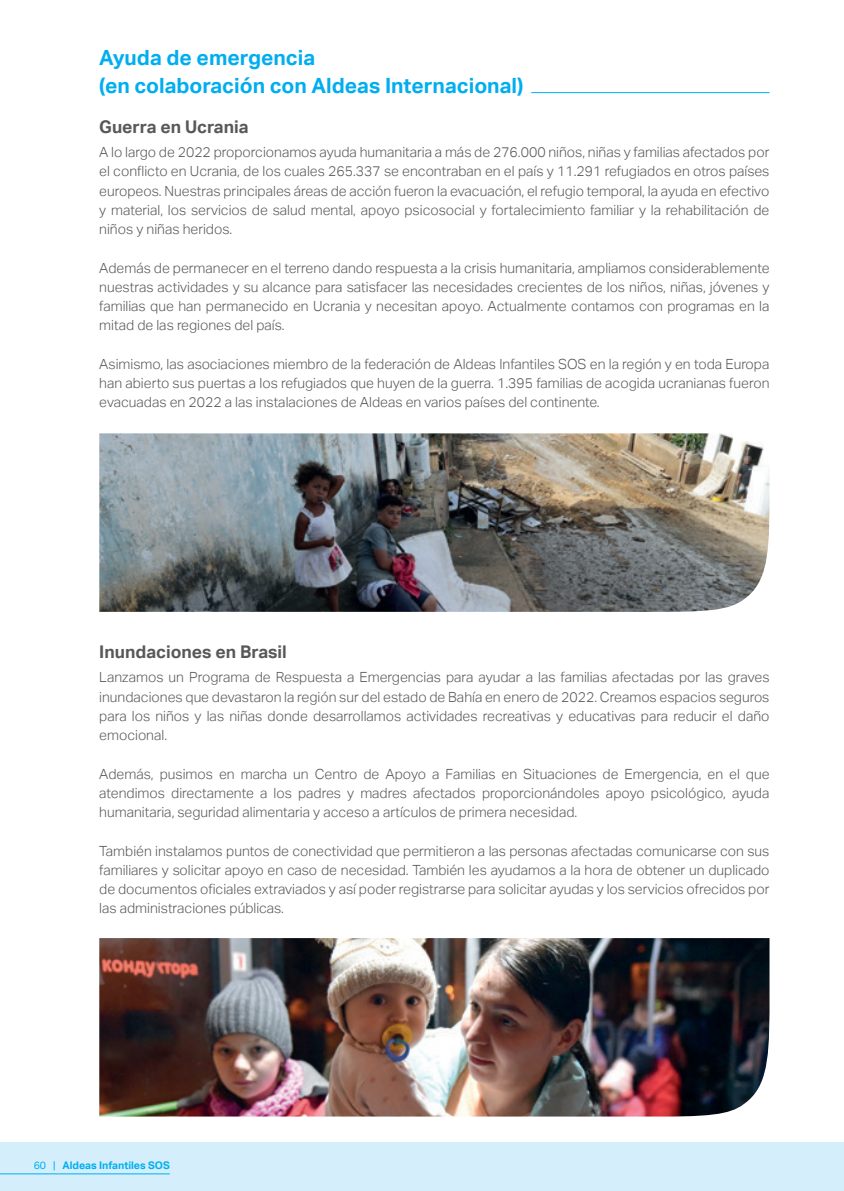
<style>
.page{position:relative;width:844px;height:1191px;background:#fff}
.page>*{position:absolute;margin:0;border:0;box-sizing:border-box;transform-origin:0 0}
.t1{font:700 21px/28px "Aktiv Grotesk";color:#00aeef}
.t2{font:700 17.5px "Aktiv Grotesk";color:#57585a}
.t3{font:300 14px/19.2px "Aktiv Grotesk";color:#57585a;text-align:justify}
.t4{font:700 10.5px "Aktiv Grotesk";color:#00aeef}
.s1{font-weight:400}
</style>
<div class="page">
<div style="left:0;top:0;width:843px;height:1191px;background:#d4effb"></div>
<div style="left:0;top:0;width:843px;height:1141px;background:#fff"></div>
<hr style="left:0;top:1173px;width:170px;height:1px;background:#00aeef">
<hr style="left:531px;top:92px;width:238px;height:1px;background:#00aeef">
<img style="left:99px;top:433px;width:670px;height:179px">
<img style="left:99px;top:938px;width:670px;height:178px">
<h1 class="t1" style="left:99px;top:43px;width:425px">Ayuda de emergencia<br>(en colaboración con Aldeas Internacional)</h1>
<p class="t2" style="left:99px;top:116px;width:151px">Guerra en Ucrania</p>
<p class="t3" style="left:99px;top:143px;width:671px">A lo largo de 2022 proporcionamos ayuda humanitaria a más de 276.000 niños, niñas y familias afectados por el conflicto en Ucrania, de los cuales 265.337 se encontraban en el país y 11.291 refugiados en otros países europeos. Nuestras principales áreas de acción fueron la evacuación, el refugio temporal, la ayuda en efectivo y material, los servicios de salud mental, apoyo psicosocial y fortalecimiento familiar y la rehabilitación de niños y niñas heridos.</p>
<p class="t3" style="left:99px;top:258px;width:671px">Además de permanecer en el terreno dando respuesta a la crisis humanitaria, ampliamos considerablemente nuestras actividades y su alcance para satisfacer las necesidades crecientes de los niños, niñas, jóvenes y familias que han permanecido en Ucrania y necesitan apoyo. Actualmente contamos con programas en la mitad de las regiones del país.</p>
<p class="t3" style="left:99px;top:354px;width:671px">Asimismo, las asociaciones miembro de la federación de Aldeas Infantiles SOS en la región y en toda Europa han abierto sus puertas a los refugiados que huyen de la guerra. 1.395 familias de acogida ucranianas fueron evacuadas en 2022 a las instalaciones de Aldeas en varios países del continente.</p>
<p class="t2" style="left:99px;top:641px;width:189px">Inundaciones en Brasil</p>
<p class="t3" style="left:99px;top:668px;width:671px">Lanzamos un Programa de Respuesta a Emergencias para ayudar a las familias afectadas por las graves inundaciones que devastaron la región sur del estado de Bahía en enero de 2022. Creamos espacios seguros para los niños y las niñas donde desarrollamos actividades recreativas y educativas para reducir el daño emocional.</p>
<p class="t3" style="left:99px;top:764px;width:671px">Además, pusimos en marcha un Centro de Apoyo a Familias en Situaciones de Emergencia, en el que atendimos directamente a los padres y madres afectados proporcionándoles apoyo psicológico, ayuda humanitaria, seguridad alimentaria y acceso a artículos de primera necesidad.</p>
<p class="t3" style="left:99px;top:841px;width:671px">También instalamos puntos de conectividad que permitieron a las personas afectadas comunicarse con sus familiares y solicitar apoyo en caso de necesidad. También les ayudamos a la hora de obtener un duplicado de documentos oficiales extraviados y así poder registrarse para solicitar ayudas y los servicios ofrecidos por las administraciones públicas.</p>
<p class="t4" style="left:34px;top:1159px;width:138px"><span class="s1">60 |</span> Aldeas Infantiles SOS</p>
</div>
